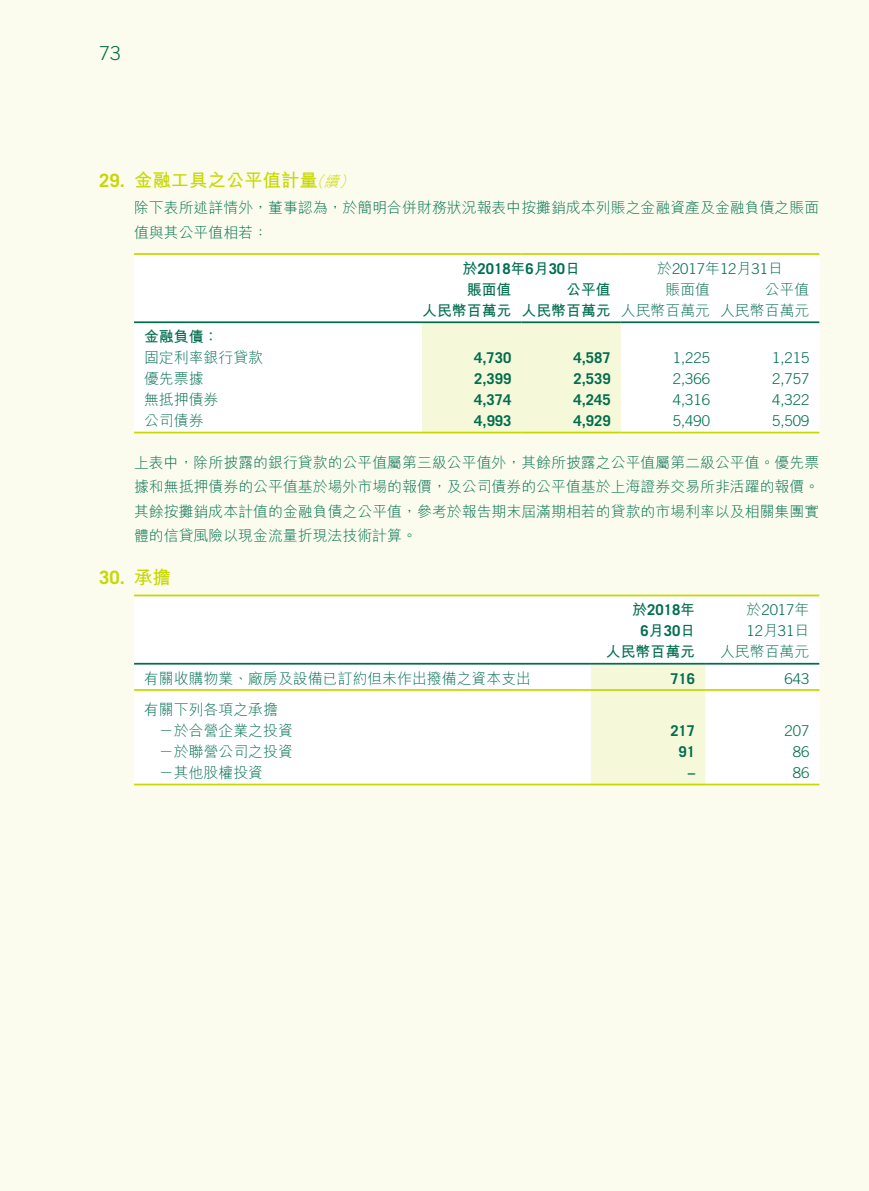
<style>
.page{position:relative;width:869px;height:1191px;background:#fff}
.page>*{position:absolute;margin:0;border:0;box-sizing:border-box;transform-origin:0 0}
.t1{font:300 19.25px "Trade Gothic LT Std";color:#006e4f}
.t2{font:700 18.38px "M Hei HK";color:#c7d800}
.t3{font:700 18.38px "Trade Gothic LT Std";color:#c7d800}
.t4{font:300 14.88px/24.5px "M Hei HK";color:#006e4f}
.t5{font:300 14.88px "Trade Gothic LT Std";color:#006e4f}
.t6{font:700 14.88px "Trade Gothic LT Std";color:#006e4f}
.t7{font:700 14.88px "M Hei HK";color:#006e4f}
.s1{font-family:"Trade Gothic LT Std"}
.s2{font-weight:300;font-style:italic;font-size:14.88px}
.s3{font-family:"M Hei HK"}
.s4{font-weight:700}
</style>
<div class="page">
<div style="left:0;top:0;width:868px;height:1191px;background:#fbfcee"></div>
<div style="left:134px;top:255px;width:685px;height:177px;background:#fff"></div>
<div style="left:422px;top:323px;width:198px;height:109px;background:#f6f8da"></div>
<hr style="left:134px;top:253px;width:288px;height:2px;background:#c7d800">
<hr style="left:422px;top:253px;width:99px;height:2px;background:#c7d800">
<hr style="left:521px;top:253px;width:99px;height:2px;background:#c7d800">
<hr style="left:620px;top:253px;width:99px;height:2px;background:#c7d800">
<hr style="left:719px;top:253px;width:100px;height:2px;background:#c7d800">
<hr style="left:134px;top:321px;width:288px;height:2px;background:#006e4f">
<hr style="left:422px;top:321px;width:99px;height:2px;background:#006e4f">
<hr style="left:521px;top:321px;width:99px;height:2px;background:#006e4f">
<hr style="left:620px;top:321px;width:99px;height:2px;background:#006e4f">
<hr style="left:719px;top:321px;width:100px;height:2px;background:#006e4f">
<hr style="left:134px;top:432px;width:288px;height:1px;background:#c7d800">
<hr style="left:422px;top:432px;width:99px;height:1px;background:#c7d800">
<hr style="left:521px;top:432px;width:99px;height:1px;background:#c7d800">
<hr style="left:620px;top:432px;width:99px;height:1px;background:#c7d800">
<hr style="left:719px;top:432px;width:100px;height:1px;background:#c7d800">
<div style="left:134px;top:596px;width:685px;height:187px;background:#fff"></div>
<div style="left:590px;top:664px;width:114px;height:119px;background:#f6f8da"></div>
<hr style="left:134px;top:594px;width:456px;height:2px;background:#c7d800">
<hr style="left:590px;top:594px;width:114px;height:2px;background:#c7d800">
<hr style="left:704px;top:594px;width:115px;height:2px;background:#c7d800">
<hr style="left:134px;top:663px;width:456px;height:1px;background:#006e4f">
<hr style="left:590px;top:663px;width:114px;height:1px;background:#006e4f">
<hr style="left:704px;top:663px;width:115px;height:1px;background:#006e4f">
<hr style="left:134px;top:689px;width:456px;height:2px;background:#c7d800">
<hr style="left:590px;top:689px;width:114px;height:2px;background:#c7d800">
<hr style="left:704px;top:689px;width:115px;height:2px;background:#c7d800">
<hr style="left:134px;top:783px;width:456px;height:2px;background:#c7d800">
<hr style="left:590px;top:783px;width:114px;height:2px;background:#c7d800">
<hr style="left:704px;top:783px;width:115px;height:2px;background:#c7d800">
<p class="t1" style="left:99px;top:42px;width:23px">73</p>
<p class="t2" style="left:99px;top:167px;width:260px"><span class="s1">29.</span> 金融工具之公平值計量<span class="s2">（續）</span></p>
<p class="t4" style="left:134px;top:195px;width:686px">除下表所述詳情外，董事認為，於簡明合併財務狀況報表中按攤銷成本列賬之金融資產及金融負債之賬面值與其公平值相若：</p>
<p class="t6" style="left:462px;top:259px;width:119px"><span class="s3">於</span>2018<span class="s3">年</span>6<span class="s3">月</span>30<span class="s3">日</span></p>
<p class="t5" style="left:656px;top:260px;width:127px"><span class="s3">於</span>2017<span class="s3">年</span>12<span class="s3">月</span>31<span class="s3">日</span></p>
<p class="t7" style="left:466px;top:279px;width:46px">賬面值</p>
<p class="t7" style="left:566px;top:279px;width:46px">公平值</p>
<p class="t4" style="left:665px;top:277px;width:46px">賬面值</p>
<p class="t4" style="left:422px;top:279px;width:388px;line-height:21px;text-align:right">公平值<br><span class="s4">人民幣百萬元 人民幣百萬元</span> 人民幣百萬元 人民幣百萬元</p>
<p class="t7" style="left:144px;top:326px;width:76px">金融負債：</p>
<p class="t4" style="left:144px;top:345px;width:120px">固定利率銀行貸款</p>
<p class="t6" style="left:474px;top:349px;width:39px">4,730</p>
<p class="t6" style="left:573px;top:349px;width:39px">4,587</p>
<p class="t5" style="left:672px;top:349px;width:39px">1,225</p>
<p class="t5" style="left:771px;top:349px;width:39px">1,215</p>
<p class="t4" style="left:144px;top:366px;width:61px">優先票據</p>
<p class="t6" style="left:474px;top:370px;width:39px">2,399</p>
<p class="t6" style="left:573px;top:370px;width:39px">2,539</p>
<p class="t5" style="left:672px;top:370px;width:39px">2,366</p>
<p class="t5" style="left:771px;top:370px;width:39px">2,757</p>
<p class="t4" style="left:144px;top:387px;width:76px">無抵押債券</p>
<p class="t6" style="left:474px;top:391px;width:39px">4,374</p>
<p class="t6" style="left:573px;top:391px;width:39px">4,245</p>
<p class="t5" style="left:672px;top:391px;width:39px">4,316</p>
<p class="t5" style="left:771px;top:391px;width:39px">4,322</p>
<p class="t4" style="left:144px;top:408px;width:61px">公司債券</p>
<p class="t6" style="left:474px;top:412px;width:39px">4,993</p>
<p class="t6" style="left:573px;top:412px;width:39px">4,929</p>
<p class="t5" style="left:672px;top:412px;width:39px">5,490</p>
<p class="t5" style="left:771px;top:412px;width:39px">5,509</p>
<p class="t4" style="left:134px;top:450px;width:686px;text-align:justify">上表中，除所披露的銀行貸款的公平值屬第三級公平值外，其餘所披露之公平值屬第二級公平值。優先票據和無抵押債券的公平值基於場外市場的報價，及公司債券的公平值基於上海證券交易所非活躍的報價。其餘按攤銷成本計值的金融負債之公平值，參考於報告期末屆滿期相若的貸款的市場利率以及相關集團實體的信貸風險以現金流量折現法技術計算。</p>
<p class="t3" style="left:99px;top:566px;width:73px">30. <span class="s3">承擔</span></p>
<p class="t6" style="left:632px;top:601px;width:64px"><span class="s3">於</span>2018<span class="s3">年</span></p>
<p class="t5" style="left:746px;top:601px;width:64px"><span class="s3">於</span>2017<span class="s3">年</span></p>
<p class="t6" style="left:640px;top:622px;width:56px">6<span class="s3">月</span>30<span class="s3">日</span></p>
<p class="t5" style="left:746px;top:622px;width:64px">12<span class="s3">月</span>31<span class="s3">日</span></p>
<p class="t7" style="left:605px;top:641px;width:91px">人民幣百萬元</p>
<p class="t4" style="left:719px;top:639px;width:91px">人民幣百萬元</p>
<p class="t4" style="left:144px;top:666px;width:388px">有關收購物業、廠房及設備已訂約但未作出撥備之資本支出</p>
<p class="t6" style="left:670px;top:669px;width:26px">716</p>
<p class="t5" style="left:784px;top:669px;width:26px">643</p>
<p class="t4" style="left:159px;top:699px;width:135px;line-height:21px;text-indent:-15px">有關下列各項之承擔－於合營企業之投資</p>
<p class="t6" style="left:670px;top:722px;width:26px">217</p>
<p class="t5" style="left:784px;top:722px;width:26px">207</p>
<p class="t4" style="left:159px;top:739px;width:135px">－於聯營公司之投資</p>
<p class="t6" style="left:678px;top:743px;width:18px">91</p>
<p class="t5" style="left:792px;top:743px;width:18px">86</p>
<p class="t4" style="left:159px;top:760px;width:106px">－其他股權投資</p>
<p class="t6" style="left:687px;top:764px;width:9px">–</p>
<p class="t5" style="left:792px;top:764px;width:18px">86</p>
</div>
